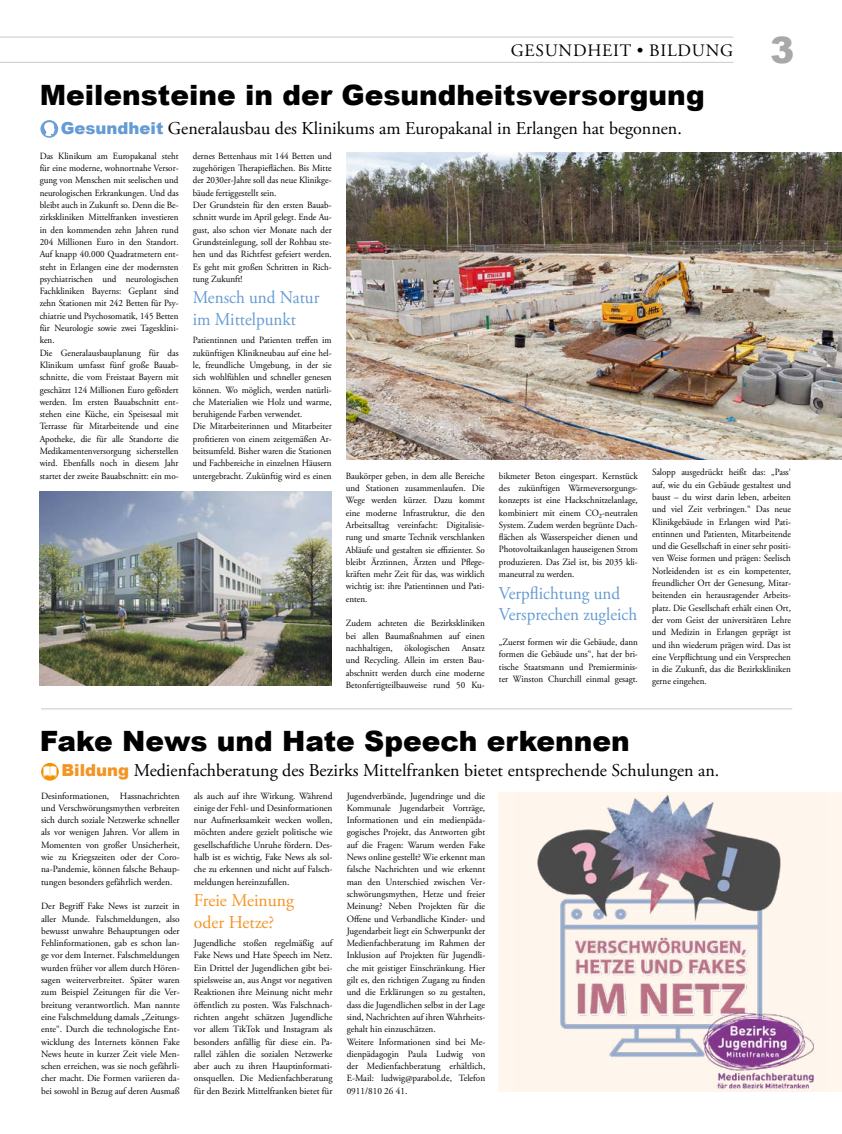
<style>
.page{position:relative;width:842px;height:1134px;background:#fff}
.page>*{position:absolute;margin:0;border:0;box-sizing:border-box;transform-origin:0 0}
.t1{font:900 28px "Arial";color:#000}
.t2{font:18px "Adobe Garamond Pro";color:#000}
.t3{font:18px/21.6px "Adobe Garamond Pro";color:#659bd3;scale:.95 1}
.t4{font:18px/21.6px "Adobe Garamond Pro";color:#f49423}
.t5{font:17.4px "Adobe Garamond Pro";letter-spacing:.045em;color:#000}
.t6{font:9.5px/12.3px "Adobe Garamond Pro";color:#000;text-align:justify;scale:.95 1}
.t7{font:9.5px/12.3px "Adobe Garamond Pro";color:#000;text-align:justify}
.s1{font-family:"Arial";font-weight:900;font-size:36.3px;color:#a8a8a7}
.s2{font-family:"Arial";font-weight:900;font-size:16.5px;color:#659bd3}
.s3{font-family:"Arial";font-weight:900;font-size:16.5px;color:#f49423}
</style>
<div class="page">
<hr style="left:0;top:37px;width:733px;height:1px;background:#c7c9cb">
<hr style="left:0;top:62px;width:733px;height:1px;background:#c7c9cb">
<svg style="left:41px;top:763px;width:18px;height:18px"></svg>
<svg style="left:44px;top:766px;width:12px;height:10px"></svg>
<div style="left:499px;top:792px;width:343px;height:299px;background:#fff7ee"></div>
<img style="left:537px;top:795px;width:278px;height:295px">
<img style="left:347px;top:152px;width:495px;height:308px">
<img style="left:40px;top:491px;width:291px;height:195px">
<hr style="left:41px;top:709px;width:751px;height:1px;background:#cacaca">
<svg style="left:40px;top:120px;width:18px;height:18px"></svg>
<svg style="left:44px;top:122px;width:11px;height:14px"></svg>
<h3 class="t5" style="left:511px;top:40px;width:285px">GESUNDHEIT • BILDUNG <span class="s1">3</span></h3>
<h2 class="t1" style="left:40px;top:75px;width:666px">Meilensteine in der Gesundheitsversorgung</h2>
<h3 class="t2" style="left:61px;top:117px;width:623px"><span class="s2">Gesundheit</span> Generalausbau des Klinikums am Europakanal in Erlangen hat begonnen.</h3>
<p class="t6" style="left:40px;top:150px;width:148px">Das Klinikum am Europakanal steht für eine moderne, wohnortnahe Versor&shy;gung von Menschen mit seelischen und neurologischen Erkrankungen. Und das bleibt auch in Zukunft so. Denn die Be&shy;zirkskliniken Mittelfranken investieren in den kommenden zehn Jahren rund 204 Millionen Euro in den Standort.<br>Auf knapp 40.000 Quadratmetern ent&shy;steht in Erlangen eine der modernsten psychiatrischen und neurologischen Fachkliniken Bayerns: Geplant sind zehn Stationen mit 242 Betten für Psy&shy;chiatrie und Psychosomatik, 145 Betten für Neurologie sowie zwei Tagesklini&shy;ken.</p>
<p class="t6" style="left:40px;top:347px;width:148px">Die Generalausbauplanung für das Klinikum umfasst fünf große Bauab&shy;schnitte, die vom Freistaat Bayern mit geschätzt 124 Millionen Euro gefördert werden. Im ersten Bauabschnitt ent&shy;stehen eine Küche, ein Speisesaal mit Terrasse für Mitarbeitende und eine Apotheke, die für alle Standorte die Medikamentenversorgung sicherstellen wird. Ebenfalls noch in diesem Jahr startet der zweite Bauabschnitt: ein mo-</p>
<p class="t6" style="left:193px;top:150px;width:148px">dernes Bettenhaus mit 144 Betten und zugehörigen Therapieflächen. Bis Mitte der 2030er-Jahre soll das neue Klinikge&shy;bäude fertiggestellt sein.</p>
<p class="t6" style="left:193px;top:199px;width:148px">Der Grundstein für den ersten Bauab&shy;schnitt wurde im April gelegt. Ende Au&shy;gust, also schon vier Monate nach der Grundsteinlegung, soll der Rohbau ste&shy;hen und das Richtfest gefeiert werden.<br>Es geht mit großen Schritten in Rich&shy;tung Zukunft!</p>
<h4 class="t3" style="left:193px;top:288px;width:135px">Mensch und Natur im Mittelpunkt</h4>
<p class="t6" style="left:193px;top:335px;width:148px">Patientinnen und Patienten treffen im zukünftigen Klinikneubau auf eine hel&shy;le, freundliche Umgebung, in der sie sich wohlfühlen und schneller genesen können. Wo möglich, werden natürli&shy;che Materialien wie Holz und warme, beruhigende Farben verwendet.</p>
<p class="t6" style="left:193px;top:421px;width:148px">Die Mitarbeiterinnen und Mitarbeiter profitieren von einem zeitgemäßen Ar&shy;beitsumfeld. Bisher waren die Stationen und Fachbereiche in einzelnen Häusern untergebracht. Zukünftig wird es einen</p>
<p class="t6" style="left:346px;top:470px;width:148px">Baukörper geben, in dem alle Bereiche und Stationen zusammenlaufen. Die Wege werden kürzer. Dazu kommt eine moderne Infrastruktur, die den Arbeitsalltag vereinfacht: Digitalisie&shy;rung und smarte Technik verschlanken Abläufe und gestalten sie effizienter. So bleibt Ärztinnen, Ärzten und Pflege&shy;kräften mehr Zeit für das, was wirklich wichtig ist: ihre Patientinnen und Pati&shy;enten.</p>
<p class="t6" style="left:346px;top:617px;width:148px">Zudem achteten die Bezirkskliniken bei allen Baumaßnahmen auf einen nachhaltigen, ökologischen Ansatz und Recycling. Allein im ersten Bau&shy;abschnitt werden durch eine moderne Betonfertigteilbauweise rund 50 Ku-</p>
<p class="t6" style="left:499px;top:470px;width:148px">bikmeter Beton eingespart. Kernstück des zukünftigen Wärmeversorgungs&shy;konzepts ist eine Hackschnitzelanlage, kombiniert mit einem CO₂-neutralen System. Zudem werden begrünte Dach&shy;flächen als Wasserspeicher dienen und Photovoltaikanlagen hauseigenen Strom produzieren. Das Ziel ist, bis 2035 kli&shy;maneutral zu werden.</p>
<h4 class="t3" style="left:499px;top:583px;width:147px">Verpflichtung und<br>Versprechen zugleich</h4>
<p class="t6" style="left:499px;top:636px;width:148px">„Zuerst formen wir die Gebäude, dann formen die Gebäude uns“, hat der bri&shy;tische Staatsmann und Premierminis&shy;ter Winston Churchill einmal gesagt.</p>
<p class="t6" style="left:652px;top:466px;width:148px">Salopp ausgedrückt heißt das: „Pass‘ auf, wie du ein Gebäude gestaltest und baust – du wirst darin leben, arbeiten und viel Zeit verbringen.“ Das neue Klinikgebäude in Erlangen wird Pati&shy;entinnen und Patienten, Mitarbeitende und die Gesellschaft in einer sehr positi&shy;ven Weise formen und prägen: Seelisch Notleidenden ist es ein kompetenter, freundlicher Ort der Genesung, Mitar&shy;beitenden ein herausragender Arbeits&shy;platz. Die Gesellschaft erhält einen Ort, der vom Geist der universitären Lehre und Medizin in Erlangen geprägt ist und ihn wiederum prägen wird. Das ist eine Verpflichtung und ein Versprechen in die Zukunft, das die Bezirkskliniken gerne eingehen.</p>
<h2 class="t1" style="left:40px;top:721px;width:592px">Fake News und Hate Speech erkennen</h2>
<h3 class="t2" style="left:61px;top:760px;width:660px"><span class="s3">Bildung</span> Medienfachberatung des Bezirks Mittelfranken bietet entsprechende Schulungen an.</h3>
<p class="t7" style="left:41px;top:790px;width:140px">Desinformationen, Hassnachrichten und Verschwörungsmythen verbreiten sich durch soziale Netzwerke schneller als vor wenigen Jahren. Vor allem in Momenten von großer Unsicherheit, wie zu Kriegszeiten oder der Coro&shy;na-Pandemie, können falsche Behaup&shy;tungen besonders gefährlich werden.</p>
<p class="t7" style="left:41px;top:900px;width:140px">Der Begriff Fake News ist zurzeit in aller Munde. Falschmeldungen, also bewusst unwahre Behauptungen oder Fehlinformationen, gab es schon lan&shy;ge vor dem Internet. Falschmeldungen wurden früher vor allem durch Hören&shy;sagen weiterverbreitet. Später waren zum Beispiel Zeitungen für die Ver&shy;breitung verantwortlich. Man nannte eine Falschmeldung damals „Zeitungs&shy;ente“. Durch die technologische Ent&shy;wicklung des Internets können Fake News heute in kurzer Zeit viele Men&shy;schen erreichen, was sie noch gefährli&shy;cher macht. Die Formen variieren da&shy;bei sowohl in Bezug auf deren Ausmaß</p>
<p class="t7" style="left:194px;top:790px;width:140px">als auch auf ihre Wirkung. Während einige der Fehl- und Desinformationen nur Aufmerksamkeit wecken wollen, möchten andere gezielt politische wie gesellschaftliche Unruhe fördern. Des&shy;halb ist es wichtig, Fake News als sol&shy;che zu erkennen und nicht auf Falsch&shy;meldungen hereinzufallen.</p>
<h4 class="t4" style="left:194px;top:890px;width:102px">Freie Meinung oder Hetze?</h4>
<p class="t7" style="left:194px;top:937px;width:140px">Jugendliche stoßen regelmäßig auf Fake News und Hate Speech im Netz.<br>Ein Drittel der Jugendlichen gibt bei&shy;spielsweise an, aus Angst vor negativen Reaktionen ihre Meinung nicht mehr öffentlich zu posten. Was Falschnach&shy;richten angeht schätzen Jugendliche vor allem TikTok und Instagram als besonders anfällig für diese ein. Pa&shy;rallel zählen die sozialen Netzwerke aber auch zu ihren Hauptinformati&shy;onsquellen. Die Medienfachberatung für den Bezirk Mittelfranken bietet für</p>
<p class="t7" style="left:347px;top:790px;width:140px">Jugendverbände, Jugendringe und die Kommunale Jugendarbeit Vorträge, Informationen und ein medienpäda&shy;gogisches Projekt, das Antworten gibt auf die Fragen: Warum werden Fake News online gestellt? Wie erkennt man falsche Nachrichten und wie erkennt man den Unterschied zwischen Ver&shy;schwörungsmythen, Hetze und freier Meinung? Neben Projekten für die Offene und Verbandliche Kinder- und Jugendarbeit liegt ein Schwerpunkt der Medienfachberatung im Rahmen der Inklusion auf Projekten für Jugendli&shy;che mit geistiger Einschränkung. Hier gilt es, den richtigen Zugang zu finden und die Erklärungen so zu gestalten, dass die Jugendlichen selbst in der Lage sind, Nachrichten auf ihren Wahrheits&shy;gehalt hin einzuschätzen.</p>
<p class="t7" style="left:347px;top:1036px;width:140px">Weitere Informationen sind bei Me&shy;dienpädagogin Paula Ludwig von der Medienfachberatung erhältlich, E-Mail: ludwig@parabol.de, Telefon 0911/810 26 41.</p>
</div>
